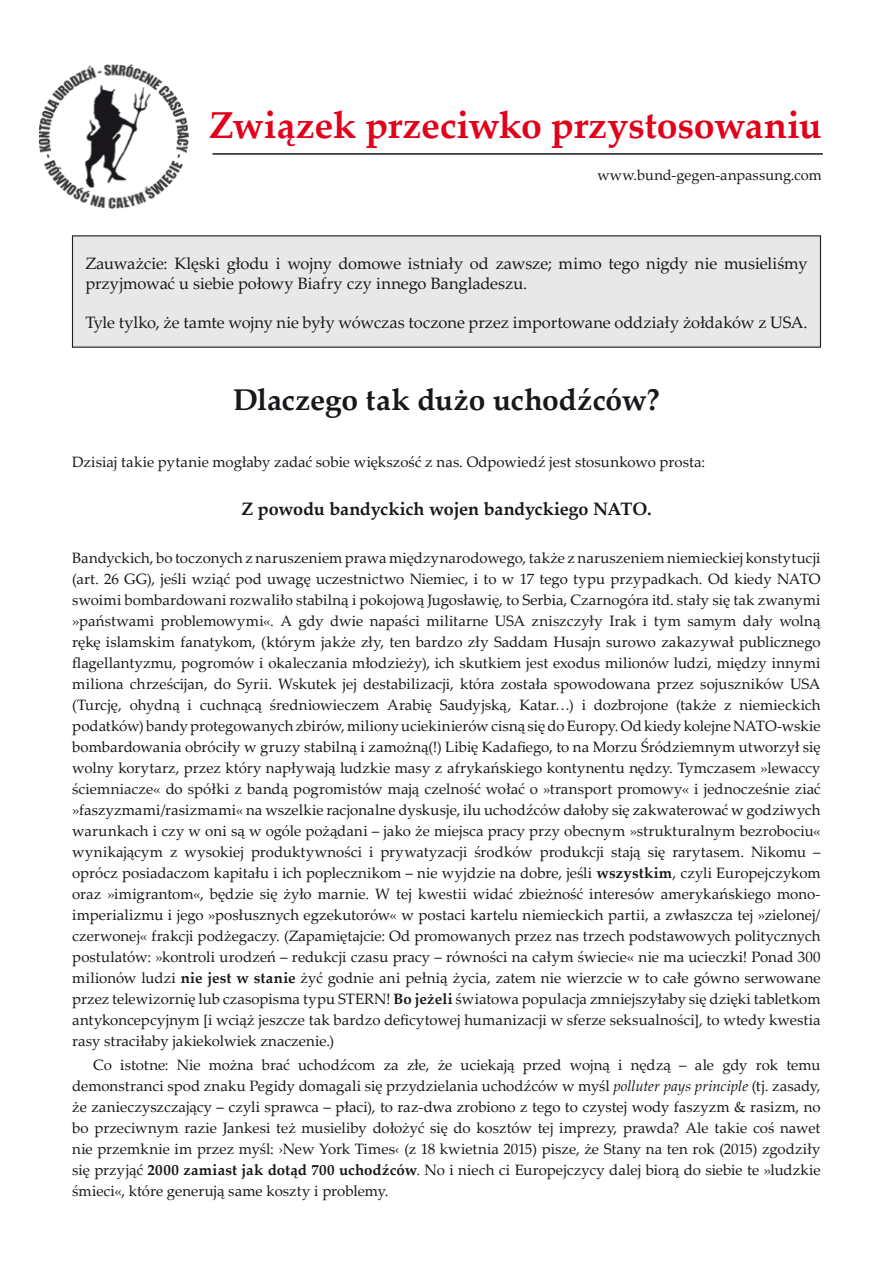
<style>
.page{position:relative;width:893px;height:1263px;background:#fff}
.page>*{position:absolute;margin:0;border:0;box-sizing:border-box;transform-origin:0 0}
.t1{font:700 37.5px "Palatino Linotype";letter-spacing:-.005em;color:#e2001a}
.t2{font:700 30px "Palatino Linotype";letter-spacing:-.005em;color:#1a171c}
.t3{font:700 18px "Palatino Linotype";letter-spacing:-.015em;color:#1a171c}
.t4{font:16.5px/19.8px "Palatino Linotype";letter-spacing:-.005em;color:#1a171c}
.t5{font:15px/21px "Palatino Linotype";color:#1a171c;text-align:justify}
.t6{font:14.7px "Palatino Linotype";letter-spacing:.005em;color:#1a171c}
.s1{font-weight:700}
.s2{font-style:italic}
</style>
<div class="page">
<hr style="left:212px;top:153px;width:611px;height:2px;background:#1a171c">
<img style="left:39px;top:64px;width:150px;height:145px">
<div style="left:74px;top:238px;width:745px;height:107px;background:#e8e8e9"></div>
<h1 class="t1" style="left:209px;top:99px;width:614px">Związek przeciwko przystosowaniu</h1>
<p class="t6" style="left:597px;top:165px;width:226px">www.bund-gegen-anpassung.com</p>
<p class="t4" style="left:85px;top:253px;width:724px">Zauważcie: Klęski głodu i wojny domowe istniały od zawsze; mimo tego nigdy nie musieliśmy przyjmować u siebie połowy Biafry czy innego Bangladeszu.</p>
<p class="t4" style="left:85px;top:312px;width:724px">Tyle tylko, że tamte wojny nie były wówczas toczone przez importowane oddziały żołdaków z USA.</p>
<h2 class="t2" style="left:233px;top:379px;width:428px">Dlaczego tak dużo uchodźców?</h2>
<p class="t5" style="left:72px;top:451px;width:634px">Dzisiaj takie pytanie mogłaby zadać sobie większość z nas. Odpowiedź jest stosunkowo prosta:</p>
<p class="t3" style="left:241px;top:496px;width:412px">Z powodu bandyckich wojen bandyckiego NATO.</p>
<p class="t5" style="left:72px;top:547px;width:750px">Bandyckich, bo toczonych z naruszeniem prawa międzynarodowego, także z naruszeniem niemieckiej konstytucji (art. 26 GG), jeśli wziąć pod uwagę uczestnictwo Niemiec, i to w 17 tego typu przypadkach. Od kiedy NATO swoimi bombardowani rozwaliło stabilną i pokojową Jugosławię, to Serbia, Czarnogóra itd. stały się tak zwanymi »państwami problemowymi«. A gdy dwie napaści militarne USA zniszczyły Irak i tym samym dały wolną rękę islamskim fanatykom, (którym jakże zły, ten bardzo zły Saddam Husajn surowo zakazywał publicznego flagellantyzmu, pogromów i okaleczania młodzieży), ich skutkiem jest exodus milionów ludzi, między innymi miliona chrześcĳan, do Syrii. Wskutek jej destabilizacji, która została spowodowana przez sojuszników USA (Turcję, ohydną i cuchnącą średniowieczem Arabię Saudyjską, Katar…) i dozbrojone (także z niemieckich podatków) bandy protegowanych zbirów, miliony uciekinierów cisną się do Europy. Od kiedy kolejne NATO-wskie bombardowania obróciły w gruzy stabilną i zamożną(!) Libię Kadafiego, to na Morzu Śródziemnym utworzył się wolny korytarz, przez który napływają ludzkie masy z afrykańskiego kontynentu nędzy. Tymczasem »lewaccy ściemniacze« do spółki z bandą pogromistów mają czelność wołać o »transport promowy« i jednocześnie ziać »faszyzmami/rasizmami« na wszelkie racjonalne dyskusje, ilu uchodźców dałoby się zakwaterować w godziwych warunkach i czy w oni są w ogóle pożądani – jako że miejsca pracy przy obecnym »strukturalnym bezrobociu« wynikającym z wysokiej produktywności i prywatyzacji środków produkcji stają się rarytasem. Nikomu – oprócz posiadaczom kapitału i ich poplecznikom – nie wyjdzie na dobre, jeśli <span class="s1">wszystkim</span>, czyli Europejczykom oraz »imigrantom«, będzie się żyło marnie. W tej kwestii widać zbieżność interesów amerykańskiego mono&shy;imperializmu i jego »posłusznych egzekutorów« w postaci kartelu niemieckich partii, a zwłaszcza tej »zielonej/ czerwonej« frakcji podżegaczy. (Zapamiętajcie: Od promowanych przez nas trzech podstawowych politycznych postulatów: »kontroli urodzeń – redukcji czasu pracy – równości na całym świecie« nie ma ucieczki! Ponad 300 milionów ludzi <span class="s1">nie jest w stanie</span> żyć godnie ani pełnią życia, zatem nie wierzcie w to całe gówno serwowane przez telewizornię lub czasopisma typu STERN! <span class="s1">Bo jeżeli</span> światowa populacja zmniejszyłaby się dzięki tabletkom antykoncepcyjnym [i wciąż jeszcze tak bardzo deficytowej humanizacji w sferze seksualności], to wtedy kwestia rasy straciłaby jakiekolwiek znaczenie.)</p>
<p class="t5" style="left:72px;top:1054px;width:750px;text-indent:21px">Co istotne: Nie można brać uchodźcom za złe, że uciekają przed wojną i nędzą – ale gdy rok temu demonstranci spod znaku Pegidy domagali się przydzielania uchodźców w myśl <span class="s2">polluter pays principle</span> (tj. zasady, że zanieczyszczający – czyli sprawca – płaci), to raz-dwa zrobiono z tego to czystej wody faszyzm &amp; rasizm, no bo przeciwnym razie Jankesi też musieliby dołożyć się do kosztów tej imprezy, prawda? Ale takie coś nawet nie przemknie im przez myśl: ›New York Times‹ (z 18 kwietnia 2015) pisze, że Stany na ten rok (2015) zgodziły się przyjąć <span class="s1">2000 zamiast jak dotąd 700 uchodźców</span>. No i niech ci Europejczycy dalej biorą do siebie te »ludzkie śmieci«, które generują same koszty i problemy.</p>
</div>
